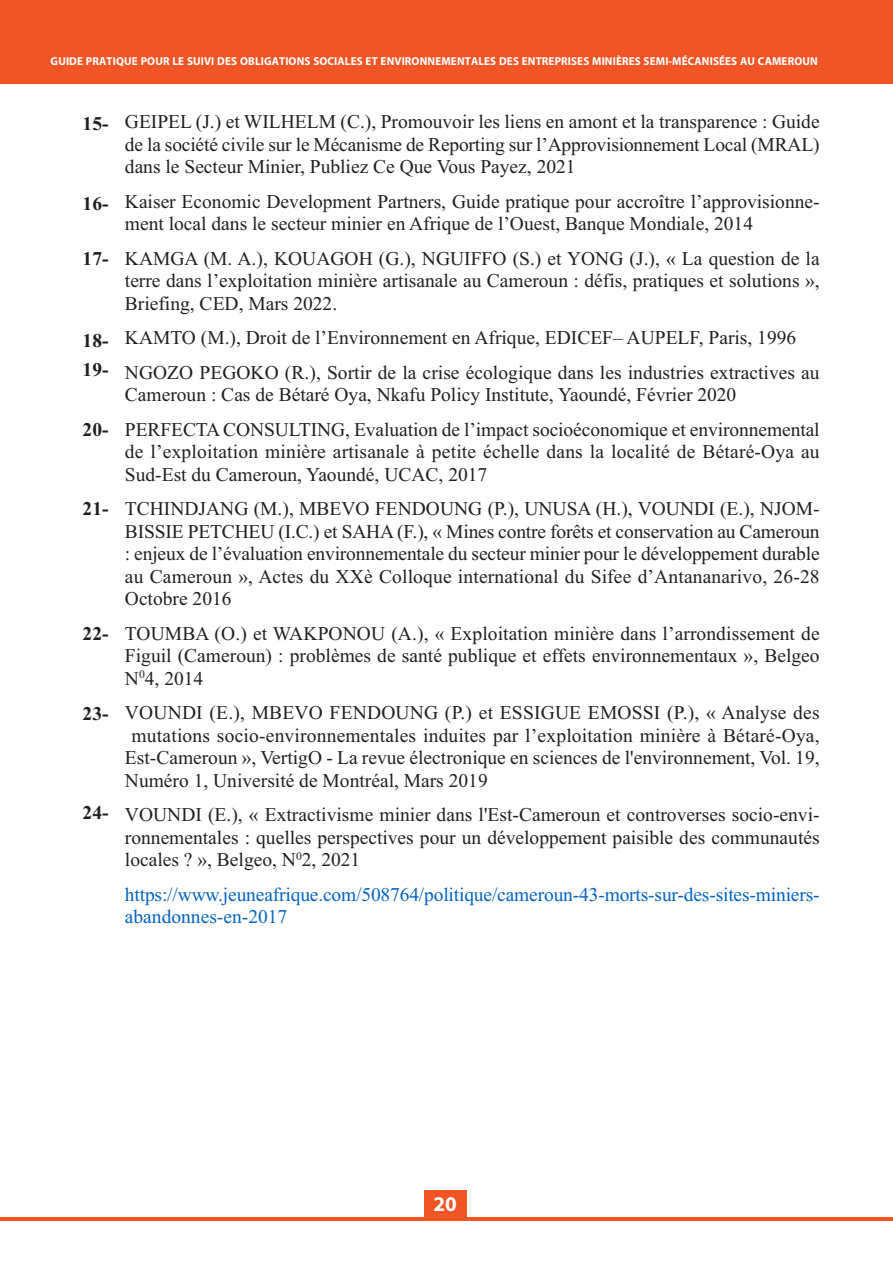
<style>
.page{position:relative;width:893px;height:1263px;background:#fff}
.page>*{position:absolute;margin:0;border:0;box-sizing:border-box;transform-origin:0 0}
.t1{font:700 21px "Myriad Pro";color:#fff}
.t2{font:19.5px/22.5px "Times New Roman";color:#231f20;text-align:justify}
.t3{font:19.5px/22.5px "Times New Roman";letter-spacing:-.01em;color:#0563c1}
.t4{font:700 19.5px/29.1px "Times New Roman";color:#231f20}
.t5{font:700 16.5px "Myriad Arabic";letter-spacing:.01em;color:#fff;scale:.96 1}
</style>
<div class="page">
<div style="left:425px;top:1190px;width:42px;height:30px;background:#f15425"></div>
<hr style="left:0;top:1217px;width:893px;height:4px;background:#f15425">
<div style="left:0;top:0;width:893px;height:84px;background:#f15425"></div>
<p class="t5" style="left:51px;top:53px;width:801px">GUIDE PRATIQUE POUR LE SUIVI DES OBLIGATIONS SOCIALES ET ENVIRONNEMENTALES DES ENTREPRISES MINIÈRES SEMI-MÉCANISÉES AU CAMEROUN</p>
<p class="t4" style="left:83px;top:109px;width:27px">15-</p>
<p class="t4" style="left:83px;top:188px;width:27px">16-</p>
<p class="t4" style="left:83px;top:244px;width:27px">17-</p>
<p class="t4" style="left:83px;top:325px;width:27px">18-<br>19-</p>
<p class="t4" style="left:83px;top:415px;width:27px">20-</p>
<p class="t4" style="left:83px;top:493px;width:27px">21-</p>
<p class="t4" style="left:83px;top:619px;width:27px">22-</p>
<p class="t4" style="left:83px;top:699px;width:27px">23-</p>
<p class="t4" style="left:83px;top:798px;width:27px">24-</p>
<p class="t2" style="left:125px;top:110px;width:696px">GEIPEL (J.) et WILHELM (C.), Promouvoir les liens en amont et la transparence : Guide de la société civile sur le Mécanisme de Reporting sur l’Approvisionnement Local (MRAL) dans le Secteur Minier, Publiez Ce Que Vous Payez, 2021</p>
<p class="t2" style="left:125px;top:190px;width:696px">Kaiser Economic Development Partners, Guide pratique pour accroître l’approvisionne&shy;ment local dans le secteur minier en Afrique de l’Ouest, Banque Mondiale, 2014</p>
<p class="t2" style="left:125px;top:247px;width:696px">KAMGA (M. A.), KOUAGOH (G.), NGUIFFO (S.) et YONG (J.), « La question de la terre dans l’exploitation minière artisanale au Cameroun : défis, pratiques et solutions », Briefing, CED, Mars 2022.</p>
<p class="t2" style="left:125px;top:320px;width:696px;line-height:34.5px">KAMTO (M.), Droit de l’Environnement en Afrique, EDICEF– AUPELF, Paris, 1996<br>NGOZO PEGOKO (R.), Sortir de la crise écologique dans les industries extractives au</p>
<p class="t2" style="left:125px;top:377px;width:696px;line-height:34.5px">Cameroun : Cas de Bétaré Oya, Nkafu Policy Institute, Yaoundé, Février 2020<br>PERFECTA CONSULTING, Evaluation de l’impact socioéconomique et environnemental</p>
<p class="t2" style="left:125px;top:440px;width:696px">de l’exploitation minière artisanale à petite échelle dans la localité de Bétaré-Oya au<br>Sud-Est du Cameroun, Yaoundé, UCAC, 2017</p>
<p class="t2" style="left:125px;top:497px;width:696px">TCHINDJANG (M.), MBEVO FENDOUNG (P.), UNUSA (H.), VOUNDI (E.), NJOM-BISSIE PETCHEU (I.C.) et SAHA (F.), « Mines contre forêts et conservation au Cameroun : enjeux de l’évaluation environnementale du secteur minier pour le développement durable au Cameroun », Actes du XXè Colloque international du Sifee d’Antananarivo, 26-28<br>Octobre 2016</p>
<p class="t2" style="left:125px;top:622px;width:696px">TOUMBA (O.) et WAKPONOU (A.), « Exploitation minière dans l’arrondissement de Figuil (Cameroun) : problèmes de santé publique et effets environnementaux », Belgeo N<sup>0</sup>4, 2014</p>
<p class="t2" style="left:125px;top:701px;width:696px">VOUNDI (E.), MBEVO FENDOUNG (P.) et ESSIGUE EMOSSI (P.), « Analyse des</p>
<p class="t2" style="left:132px;top:724px;width:690px">mutations socio-environnementales induites par l’exploitation minière à Bétaré-Oya,</p>
<p class="t2" style="left:125px;top:746px;width:696px">Est-Cameroun », VertigO - La revue électronique en sciences de l'environnement, Vol. 19,</p>
<p class="t2" style="left:125px;top:769px;width:364px">Numéro 1, Université de Montréal, Mars 2019</p>
<p class="t2" style="left:125px;top:803px;width:696px">VOUNDI (E.), « Extractivisme minier dans l'Est-Cameroun et controverses socio-envi&shy;ronnementales : quelles perspectives pour un développement paisible des communautés locales ? », Belgeo, N<sup>0</sup>2, 2021</p>
<p class="t3" style="left:125px;top:883px;width:696px">https://www.jeuneafrique.com/508764/politique/cameroun-43-morts-sur-des-sites-miniers&shy;abandonnes-en-2017</p>
<p class="t1" style="left:434px;top:1196px;width:25px">20</p>
</div>
